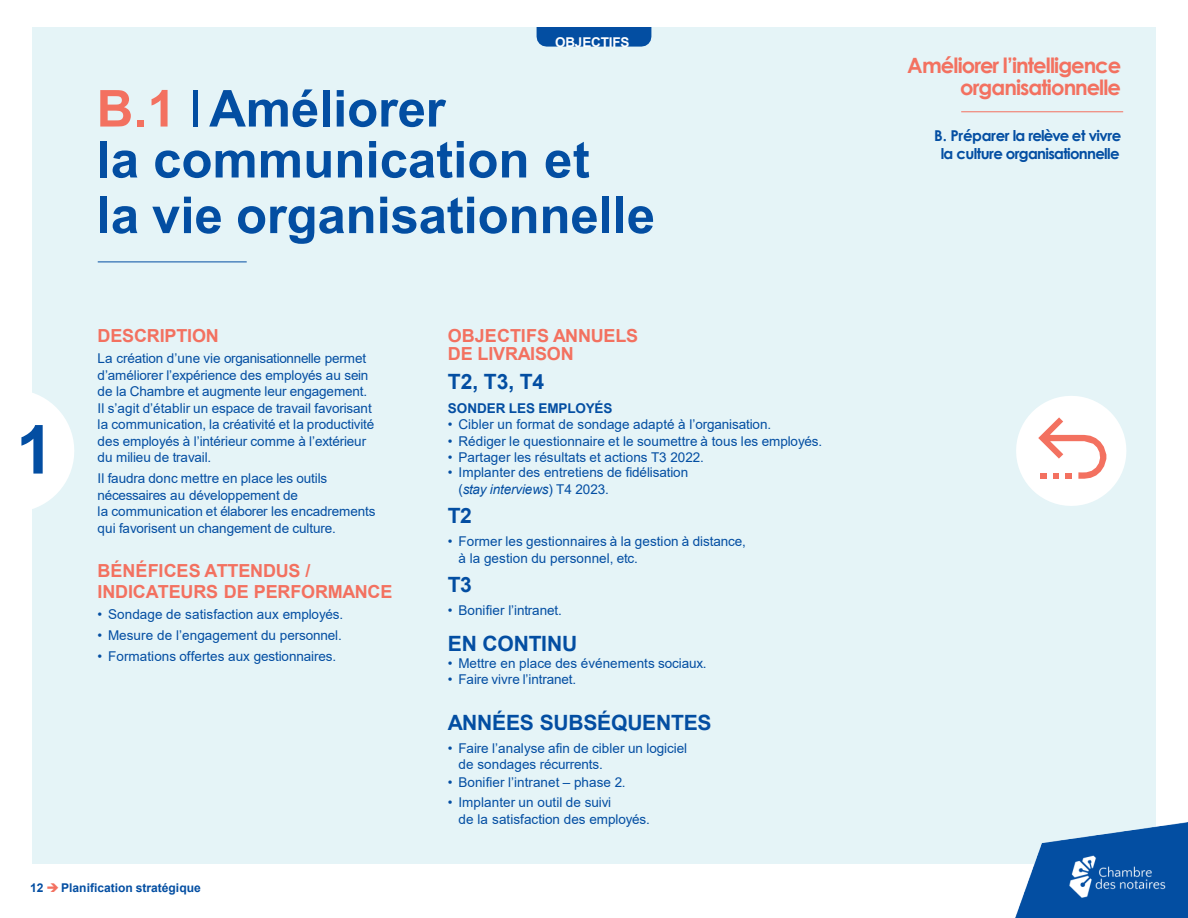
<style>
.page{position:relative;width:1188px;height:918px;background:#fff}
.page>*{position:absolute;margin:0;border:0;box-sizing:border-box;transform-origin:0 0}
.t1{font:700 67.5px "Arial";color:#034ea2}
.t2{font:700 51px/51px "Arial";color:#034ea2}
.t3{font:700 21px/22.4px "Century Gothic";letter-spacing:-.045em;color:#f37160;text-align:right}
.t4{font:700 21px "Arial";letter-spacing:-.015em;color:#034ea2}
.t5{font:700 18px/21px "Arial";letter-spacing:-.01em;color:#f37160}
.t6{font:700 15px/18px "Century Gothic";letter-spacing:-.045em;color:#034ea2;text-align:center}
.t7{font:13.5px/16.5px "Arial";letter-spacing:-.005em;color:#034ea2}
.t8{font:700 13.5px "Arial";letter-spacing:-.005em;color:#034ea2}
.t9{font:700 13.5px "Arial";letter-spacing:-.01em;color:#fff}
.t10{font:700 12px "Arial";color:#034ea2}
.s1{color:#f37160}
.s2{font-weight:400}
.s3{font-style:italic}
</style>
<div class="page">
<div style="left:32px;top:27px;width:1124px;height:837px;background:#e5f4f7"></div>
<div style="left:537px;top:27px;width:114px;height:20px;background:#034ea2"></div>
<hr style="left:961px;top:111px;width:162px;height:1px;background:#f37160">
<svg style="left:32px;top:393px;width:42px;height:116px"></svg>
<svg style="left:1016px;top:396px;width:110px;height:110px"></svg>
<hr style="left:98px;top:262px;width:149px;height:1px;background:#034ea2">
<img style="left:1015px;top:822px;width:173px;height:96px">
<p class="t9" style="left:555px;top:32px;width:76px">OBJECTIFS</p>
<h1 class="t1" style="left:16px;top:402px;width:39px">1</h1>
<h2 class="t2" style="left:97px;top:84px;width:495px"><span class="s1">B.1</span> <span class="s2">I</span>Améliorer<br>la communication et</h2>
<h2 class="t2" style="left:97px;top:190px;width:560px">la vie organisationnelle</h2>
<h3 class="t5" style="left:98px;top:326px;width:123px">DESCRIPTION</h3>
<p class="t7" style="left:98px;top:350px;width:278px">La création d’une vie organisationnelle permet d’améliorer l’expérience des employés au sein de la Chambre et augmente leur engagement.<br>Il s’agit d’établir un espace de travail favorisant la communication, la créativité et la productivité des employés à l’intérieur comme à l’extérieur du milieu de travail.</p>
<p class="t7" style="left:98px;top:470px;width:279px">Il faudra donc mettre en place les outils nécessaires au développement de<br>la communication et élaborer les encadrements qui favorisent un changement de culture.</p>
<h3 class="t5" style="left:98px;top:560px;width:296px">BÉNÉFICES ATTENDUS /<br>INDICATEURS DE PERFORMANCE</h3>
<p class="t7" style="left:98px;top:606px;width:247px">• Sondage de satisfaction aux employés.</p>
<p class="t7" style="left:98px;top:627px;width:246px">• Mesure de l’engagement du personnel.</p>
<p class="t7" style="left:98px;top:648px;width:240px">• Formations offertes aux gestionnaires.</p>
<h3 class="t5" style="left:448px;top:327px;width:192px;line-height:18px">OBJECTIFS ANNUELS<br>DE LIVRAISON</h3>
<h3 class="t4" style="left:448px;top:367px;width:98px">T2, T3, T4</h3>
<p class="t8" style="left:448px;top:399px;width:166px">SONDER LES EMPLOYÉS</p>
<p class="t7" style="left:448px;top:416px;width:325px">• Cibler un format de sondage adapté à l’organisation.</p>
<p class="t7" style="left:448px;top:432px;width:376px">• Rédiger le questionnaire et le soumettre à tous les employés.</p>
<p class="t7" style="left:448px;top:449px;width:257px">• Partager les résultats et actions T3 2022.</p>
<p class="t7" style="left:459px;top:464px;width:231px;text-indent:-11px">• Implanter des entretiens de fidélisation (<span class="s3">stay interviews</span>) T4 2023.</p>
<h3 class="t4" style="left:448px;top:501px;width:26px">T2</h3>
<p class="t7" style="left:459px;top:533px;width:289px;text-indent:-11px">• Former les gestionnaires à la gestion à distance, à la gestion du personnel, etc.</p>
<h3 class="t4" style="left:448px;top:569px;width:26px">T3</h3>
<p class="t7" style="left:448px;top:602px;width:115px">• Bonifier l’intranet.</p>
<h3 class="t4" style="left:448px;top:629px;width:131px">EN CONTINU</h3>
<p class="t7" style="left:448px;top:655px;width:260px">• Mettre en place des événements sociaux.</p>
<p class="t7" style="left:448px;top:671px;width:130px">• Faire vivre l’intranet.</p>
<h3 class="t4" style="left:448px;top:707px;width:265px">ANNÉES SUBSÉQUENTES</h3>
<p class="t7" style="left:459px;top:740px;width:230px;text-indent:-11px">• Faire l’analyse afin de cibler un logiciel de sondages récurrents.</p>
<p class="t7" style="left:448px;top:774px;width:179px">• Bonifier l’intranet – phase 2.</p>
<p class="t7" style="left:459px;top:794px;width:193px;text-indent:-11px">• Implanter un outil de suivi<br>de la satisfaction des employés.</p>
<p class="t10" style="left:30px;top:880px;width:172px">12 <span class="s1">➔</span> Planification stratégique</p>
<h3 class="t3" style="left:907px;top:53px;width:216px">Améliorer l’intelligence organisationnelle</h3>
<p class="t6" style="left:934px;top:125px;width:189px">B. Préparer la relève et vivre la culture organisationnelle</p>
</div>
